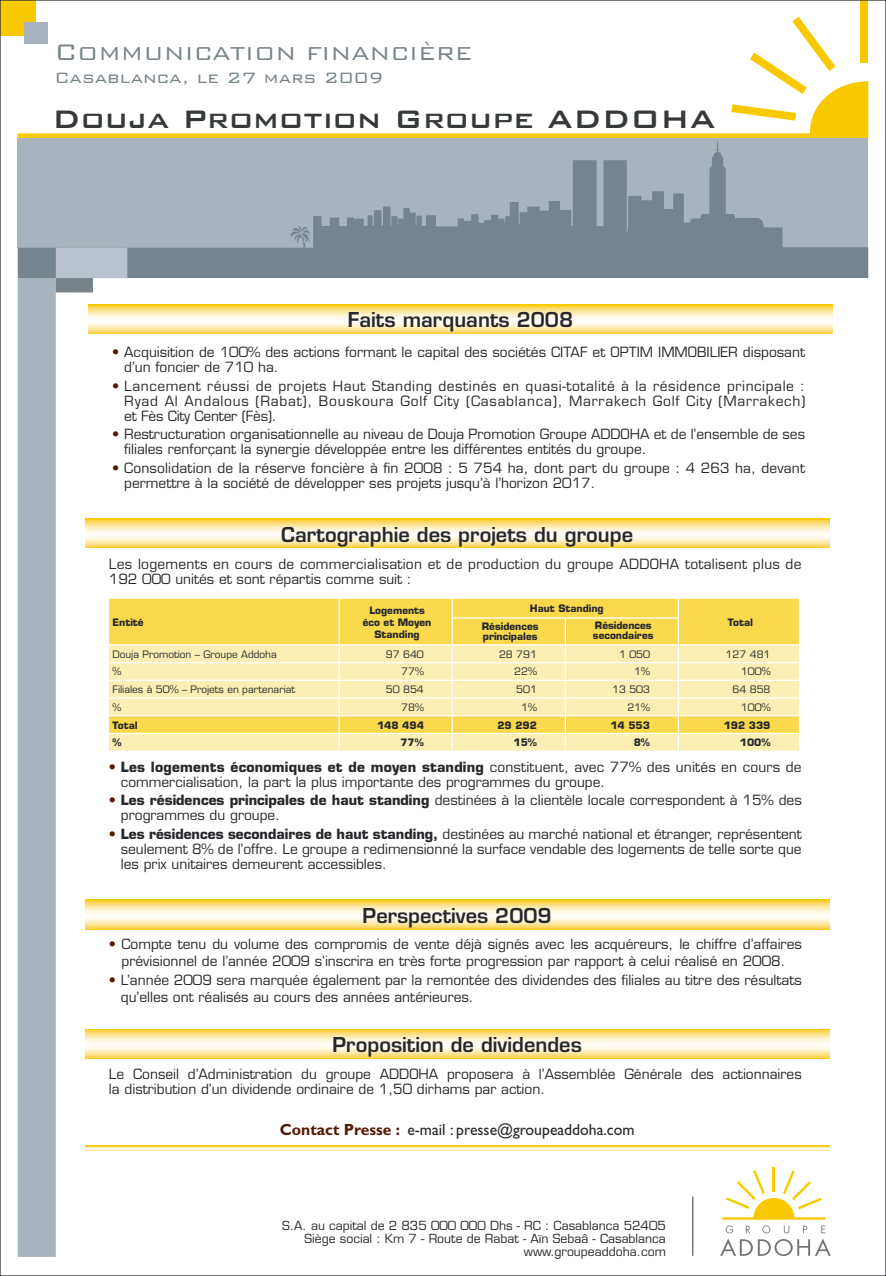
<style>
.page{position:relative;width:886px;height:1276px;background:#fff}
.page>*{position:absolute;margin:0;border:0;box-sizing:border-box;transform-origin:0 0}
.t1{font:500 33.75px "Bank Gothic";color:#35393a}
.t2{font:300 25px "Bank Gothic";color:#78848a}
.t3{font:600 20px "Eurostile";color:#27282b}
.t4{font:300 20px "Bank Gothic";color:#78848a}
.t5{font:16.12px "Gill Sans";color:#27282b}
.t6{font:13.75px/15px "Eurostile";color:#27282b}
.t7{font:13.75px/15px "Eurostile";letter-spacing:.02em;color:#27282b}
.t8{font:12.25px/13px "Eurostile";color:#27282b;text-align:right}
.t9{font:700 10px/12px "Eurostile";color:#27282b}
.t10{font:10px "Eurostile";color:#27282b}
.s1{font-size:30px}
.s2{color:#541900}
.s3{font-weight:700}
.s4{font-weight:700;color:#541900}
</style>
<div class="page">
<svg style="left:85px;top:519px;width:744px;height:29px"></svg>
<svg style="left:85px;top:1029px;width:744px;height:29px"></svg>
<svg style="left:85px;top:1145px;width:744px;height:5px"></svg>
<div style="left:18px;top:278px;width:38px;height:979px;background:#a8b3bd"></div>
<svg style="left:18px;top:81px;width:850px;height:57px"></svg>
<div style="left:860px;top:0;width:8px;height:62px;background:#f9c900"></div>
<svg style="left:731px;top:17px;width:104px;height:104px"></svg>
<div style="left:18px;top:138px;width:850px;height:110px;background:#a8b3bd"></div>
<svg style="left:18px;top:152px;width:850px;height:126px"></svg>
<svg style="left:290px;top:226px;width:20px;height:30px"></svg>
<svg style="left:716px;top:141px;width:3px;height:12px"></svg>
<div style="left:0;top:0;width:36px;height:36px;background:#f9c900"></div>
<div style="left:24px;top:22px;width:23px;height:21px;background:#a8b3bd"></div>
<div style="left:56px;top:248px;width:71px;height:30px;background:#bac3cd"></div>
<div style="left:56px;top:278px;width:37px;height:14px;background:#778389"></div>
<div style="left:109px;top:599px;width:690px;height:45px;background:#fbd94d"></div>
<svg style="left:109px;top:645px;width:690px;height:105px;background:#fceba3"></svg>
<svg style="left:338px;top:645px;width:2px;height:105px"></svg>
<svg style="left:565px;top:618px;width:1px;height:132px"></svg>
<hr style="left:109px;top:662px;width:230px;height:1px;background:#fff">
<hr style="left:339px;top:662px;width:113px;height:1px;background:#fff">
<hr style="left:452px;top:662px;width:113px;height:1px;background:#fff">
<hr style="left:565px;top:662px;width:113px;height:1px;background:#fff">
<hr style="left:678px;top:662px;width:121px;height:1px;background:#fff">
<hr style="left:109px;top:679px;width:230px;height:2px;background:#fff">
<hr style="left:339px;top:679px;width:113px;height:2px;background:#fff">
<hr style="left:452px;top:679px;width:113px;height:2px;background:#fff">
<hr style="left:565px;top:679px;width:113px;height:2px;background:#fff">
<hr style="left:678px;top:679px;width:121px;height:2px;background:#fff">
<hr style="left:109px;top:697px;width:230px;height:1px;background:#fff">
<hr style="left:339px;top:697px;width:113px;height:1px;background:#fff">
<hr style="left:452px;top:697px;width:113px;height:1px;background:#fff">
<hr style="left:565px;top:697px;width:113px;height:1px;background:#fff">
<hr style="left:678px;top:697px;width:121px;height:1px;background:#fff">
<hr style="left:565px;top:644px;width:113px;height:1px;background:#fff">
<svg style="left:338px;top:599px;width:2px;height:19px"></svg>
<hr style="left:338px;top:618px;width:2px;height:26px;background:#fff">
<svg style="left:452px;top:599px;width:1px;height:151px"></svg>
<svg style="left:678px;top:599px;width:1px;height:151px"></svg>
<hr style="left:452px;top:617px;width:113px;height:1px;background:#fff">
<hr style="left:565px;top:617px;width:114px;height:1px;background:#fff">
<hr style="left:109px;top:715px;width:230px;height:1px;background:#fff">
<hr style="left:339px;top:715px;width:113px;height:1px;background:#fff">
<hr style="left:452px;top:715px;width:113px;height:1px;background:#fff">
<hr style="left:565px;top:715px;width:113px;height:1px;background:#fff">
<hr style="left:678px;top:715px;width:121px;height:1px;background:#fff">
<hr style="left:109px;top:733px;width:230px;height:1px;background:#fff">
<hr style="left:339px;top:733px;width:113px;height:1px;background:#fff">
<hr style="left:452px;top:733px;width:113px;height:1px;background:#fff">
<hr style="left:565px;top:733px;width:113px;height:1px;background:#fff">
<hr style="left:678px;top:733px;width:121px;height:1px;background:#fff">
<hr style="left:692px;top:1196px;width:1px;height:59px;background:#727476">
<svg style="left:720px;top:1225px;width:111px;height:31px"></svg>
<hr style="left:773px;top:1167px;width:2px;height:24px;background:#f9c900">
<hr style="left:722px;top:1217px;width:103px;height:2px;background:#f9c900">
<svg style="left:726px;top:1170px;width:96px;height:48px"></svg>
<svg style="left:88px;top:305px;width:744px;height:29px"></svg>
<svg style="left:85px;top:900px;width:744px;height:29px"></svg>
<h2 class="t2" style="left:54px;top:40px;width:419px"><span class="s1">C</span>OMMUNICATION FINANCIéRE</h2>
<h3 class="t4" style="left:54px;top:67px;width:331px">Casablanca, le 27 mars 2009</h3>
<h1 class="t1" style="left:52px;top:101px;width:665px">Douja Promotion Groupe ADDOHA</h1>
<h3 class="t3" style="left:348px;top:308px;width:227px">Faits marquants 2008</h3>
<p class="t6" style="left:124px;top:345px;width:682px;text-indent:-12px"><span class="s2">•</span> Acquisition de 100% des actions formant le capital des sociétés CITAF et OPTIM IMMOBILIER disposant d’un foncier de 710 ha.</p>
<p class="t6" style="left:124px;top:378px;width:683px;text-align:justify;text-indent:-12px"><span class="s2">•</span> Lancement réussi de projets Haut Standing destinés en quasi-totalité à la résidence principale :<br>Ryad Al Andalous (Rabat), Bouskoura Golf City (Casablanca), Marrakech Golf City (Marrakech) et Fès City Center (Fès).</p>
<p class="t6" style="left:124px;top:427px;width:682px;text-indent:-12px"><span class="s2">•</span> Restructuration organisationnelle au niveau de Douja Promotion Groupe ADDOHA et de l’ensemble de ses filiales renforçant la synergie développée entre les différentes entités du groupe.</p>
<p class="t6" style="left:124px;top:460px;width:682px;text-indent:-12px"><span class="s2">•</span> Consolidation de la réserve foncière à fin 2008 : 5 754 ha, dont part du groupe : 4 263 ha, devant permettre à la société de développer ses projets jusqu’à l’horizon 2017.</p>
<h3 class="t3" style="left:281px;top:521px;width:353px">Cartographie des projets du groupe</h3>
<p class="t7" style="left:109px;top:556px;width:694px">Les logements en cours de commercialisation et de production du groupe ADDOHA totalisent plus de<br>192 000 unités et sont répartis comme suit :</p>
<p class="t9" style="left:113px;top:616px;width:32px">Entité</p>
<p class="t9" style="left:363px;top:604px;width:70px;text-align:center">Logements éco et Moyen<br>Standing</p>
<p class="t9" style="left:530px;top:602px;width:75px">Haut Standing</p>
<p class="t9" style="left:728px;top:616px;width:27px">Total</p>
<p class="t9" style="left:482px;top:622px;width:58px;line-height:10px">Résidences principales</p>
<p class="t9" style="left:593px;top:620px;width:62px;line-height:10px">Résidences secondaires</p>
<p class="t10" style="left:113px;top:648px;width:166px">Douja Promotion -- Groupe Addoha</p>
<p class="t10" style="left:386px;top:648px;width:39px">97 640</p>
<p class="t10" style="left:499px;top:648px;width:39px">28 791</p>
<p class="t10" style="left:619px;top:648px;width:33px">1 050</p>
<p class="t10" style="left:726px;top:648px;width:46px">127 481</p>
<p class="t10" style="left:113px;top:666px;width:10px">%</p>
<p class="t10" style="left:401px;top:666px;width:24px">77%</p>
<p class="t10" style="left:514px;top:666px;width:24px">22%</p>
<p class="t10" style="left:634px;top:666px;width:17px">1%</p>
<p class="t10" style="left:741px;top:666px;width:31px">100%</p>
<p class="t10" style="left:113px;top:683px;width:184px">Filiales à 50% – Projets en partenariat</p>
<p class="t10" style="left:386px;top:683px;width:39px">50 854</p>
<p class="t10" style="left:516px;top:683px;width:22px">501</p>
<p class="t10" style="left:612px;top:683px;width:39px">13 503</p>
<p class="t10" style="left:732px;top:683px;width:39px">64 858</p>
<p class="t10" style="left:113px;top:701px;width:10px">%</p>
<p class="t10" style="left:401px;top:701px;width:24px">78%</p>
<p class="t10" style="left:521px;top:701px;width:17px">1%</p>
<p class="t10" style="left:627px;top:701px;width:24px">21%</p>
<p class="t10" style="left:741px;top:701px;width:31px">100%</p>
<p class="t9" style="left:113px;top:719px;width:27px">Total</p>
<p class="t9" style="left:377px;top:719px;width:48px">148 494</p>
<p class="t9" style="left:497px;top:719px;width:41px">29 292</p>
<p class="t9" style="left:610px;top:719px;width:41px">14 553</p>
<p class="t9" style="left:724px;top:719px;width:48px">192 339</p>
<p class="t9" style="left:112px;top:736px;width:11px">%</p>
<p class="t9" style="left:400px;top:736px;width:25px">77%</p>
<p class="t9" style="left:513px;top:736px;width:25px">15%</p>
<p class="t9" style="left:634px;top:736px;width:18px">8%</p>
<p class="t9" style="left:740px;top:736px;width:32px">100%</p>
<p class="t6" style="left:121px;top:759px;width:682px;text-indent:-12px"><span class="s2">•</span> <span class="s3">Les logements économiques et de moyen standing</span> constituent, avec 77% des unités en cours de commercialisation, la part la plus importante des programmes du groupe.</p>
<p class="t6" style="left:121px;top:793px;width:682px;text-indent:-12px"><span class="s2">•</span> <span class="s3">Les résidences principales de haut standing</span> destinées à la clientèle locale correspondent à 15% des programmes du groupe.</p>
<p class="t6" style="left:121px;top:826px;width:682px;text-align:justify;text-indent:-12px"><span class="s2">•</span> <span class="s3">Les résidences secondaires de haut standing,</span> destinées au marché national et étranger, représentent seulement 8% de l’offre. Le groupe a redimensionné la surface vendable des logements de telle sorte que les prix unitaires demeurent accessibles.</p>
<h3 class="t3" style="left:363px;top:902px;width:191px">Perspectives 2009</h3>
<p class="t6" style="left:109px;top:936px;width:694px;line-height:16.2px;text-align:center"><span class="s2">•</span> Compte tenu du volume des compromis de vente déjà signés avec les acquéreurs, le chiffre d’affaires prévisionnel de l’année 2009 s’inscrira en très forte progression par rapport à celui réalisé en 2008.</p>
<p class="t6" style="left:121px;top:972px;width:682px;line-height:16.2px;text-indent:-12px"><span class="s2">•</span> L’année 2009 sera marquée également par la remontée des dividendes des filiales au titre des résultats qu’elles ont réalisés au cours des années antérieures.</p>
<h3 class="t3" style="left:332px;top:1032px;width:251px">Proposition de dividendes</h3>
<p class="t6" style="left:109px;top:1066px;width:694px">Le Conseil d’Administration du groupe ADDOHA proposera à l’Assemblée Générale des actionnaires la distribution d’un dividende ordinaire de 1,50 dirhams par action.</p>
<p class="t5" style="left:280px;top:1120px;width:356px"><span class="s4">Contact Presse :</span> e-mail : presse@groupeaddoha.com</p>
<p class="t8" style="left:282px;top:1218px;width:385px">S.A. au capital de 2 835 000 000 Dhs - RC : Casablanca 52405<br>Siège social : Km 7 - Route de Rabat - Aïn Sebaâ - Casablanca www.groupeaddoha.com</p>
</div>
